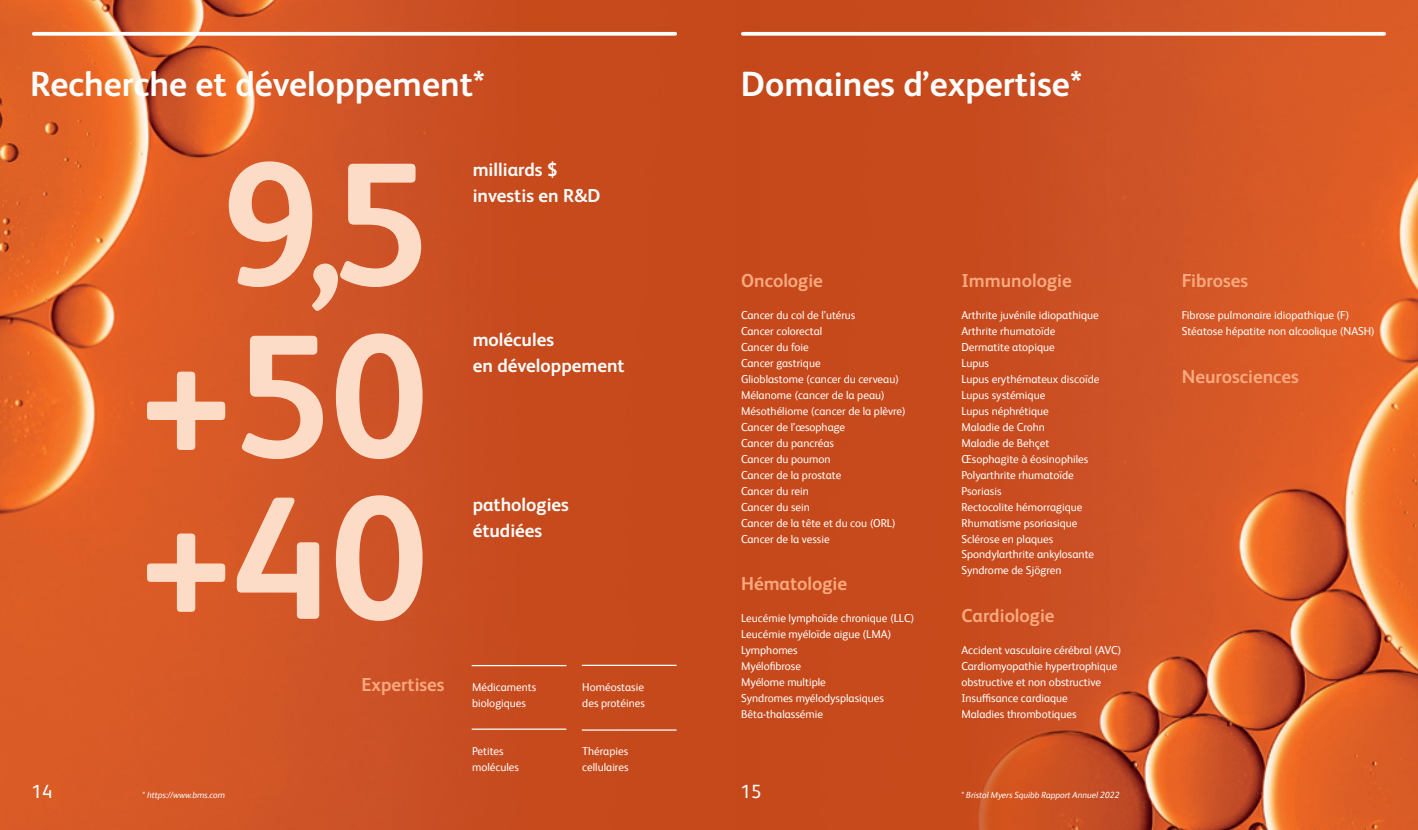
<style>
.page{position:relative;width:1418px;height:830px;background:#fff}
.page>*{position:absolute;margin:0;border:0;box-sizing:border-box;transform-origin:0 0}
.t1{font:700 175px/161.8px "BMS Humanity";color:#fddcc7}
.t2{font:700 35px "BMS Humanity";color:#fff}
.t3{font:700 18.75px "BMS Humanity";color:#f9a97e}
.t4{font:700 18.75px/26.6px "BMS Humanity";color:#fff}
.t5{font:18.75px "BMS Humanity";color:#fff}
.t6{font:11.25px/16px "BMS Humanity";color:#fff}
.t7{font:italic 8.75px "BMS Humanity";color:#fff}
</style>
<div class="page">
<img style="left:0;top:0;width:735px;height:829px">
<img style="left:735px;top:0;width:682px;height:829px">
<svg style="left:742px;top:32px;width:642px;height:4px"></svg>
<svg style="left:34px;top:32px;width:641px;height:4px"></svg>
<hr style="left:471px;top:664px;width:95px;height:2px;background:#fff">
<hr style="left:471px;top:728px;width:95px;height:1px;background:#fff">
<hr style="left:582px;top:664px;width:94px;height:1px;background:#fff">
<hr style="left:582px;top:729px;width:94px;height:1px;background:#fff">
<h2 class="t2" style="left:30px;top:59px;width:457px">Recherche et développement*</h2>
<h2 class="t2" style="left:741px;top:59px;width:343px">Domaines d’expertise*</h2>
<h1 class="t1" style="left:221px;top:135px;width:208px">9,5</h1>
<h3 class="t4" style="left:472px;top:155px;width:129px">milliards $ investis en R&amp;D</h3>
<h3 class="t4" style="left:472px;top:325px;width:153px">molécules<br>en développement</h3>
<h1 class="t1" style="left:140px;top:307px;width:289px">+50 +40</h1>
<h3 class="t4" style="left:472px;top:489px;width:98px">pathologies étudiées</h3>
<h3 class="t3" style="left:361px;top:671px;width:85px">Expertises</h3>
<p class="t6" style="left:472px;top:678px;width:66px">Médicaments biologiques</p>
<p class="t6" style="left:472px;top:742px;width:48px">Petites molécules</p>
<p class="t6" style="left:582px;top:678px;width:64px">Homéostasie des protéines</p>
<p class="t6" style="left:582px;top:742px;width:48px">Thérapies cellulaires</p>
<h3 class="t3" style="left:741px;top:267px;width:83px">Oncologie</h3>
<p class="t6" style="left:741px;top:306px;width:166px">Cancer du col de l’utérus<br>Cancer colorectal<br>Cancer du foie<br>Cancer gastrique<br>Glioblastome (cancer du cerveau)<br>Mélanome (cancer de la peau)<br>Mésothéliome (cancer de la plèvre)<br>Cancer de l’œsophage<br>Cancer du pancréas<br>Cancer du poumon<br>Cancer de la prostate<br>Cancer du rein<br>Cancer du sein<br>Cancer de la tête et du cou (ORL)<br>Cancer de la vessie</p>
<h3 class="t3" style="left:741px;top:570px;width:108px">Hématologie</h3>
<p class="t6" style="left:741px;top:609px;width:175px">Leucémie lymphoïde chronique (LLC)<br>Leucémie myéloïde aigue (LMA)<br>Lymphomes<br>Myélofibrose<br>Myélome multiple<br>Syndromes myélodysplasiques<br>Bêta-thalassémie</p>
<h3 class="t3" style="left:961px;top:267px;width:112px">Immunologie</h3>
<p class="t6" style="left:961px;top:306px;width:139px">Arthrite juvénile idiopathique<br>Arthrite rhumatoïde<br>Dermatite atopique<br>Lupus<br>Lupus erythémateux discoïde<br>Lupus systémique<br>Lupus néphrétique<br>Maladie de Crohn<br>Maladie de Behçet<br>Œsophagite à éosinophiles<br>Polyarthrite rhumatoïde<br>Psoriasis<br>Rectocolite hémorragique<br>Rhumatisme psoriasique<br>Sclérose en plaques<br>Spondylarthrite ankylosante<br>Syndrome de Sjögren</p>
<h3 class="t3" style="left:961px;top:602px;width:95px">Cardiologie</h3>
<p class="t6" style="left:961px;top:641px;width:161px">Accident vasculaire cérébral (AVC)<br>Cardiomyopathie hypertrophique obstructive et non obstructive<br>Insuffisance cardiaque<br>Maladies thrombotiques</p>
<h3 class="t5" style="left:32px;top:777px;width:22px">14</h3>
<p class="t7" style="left:142px;top:788px;width:84px">* https://www.bms.com</p>
<h3 class="t5" style="left:741px;top:777px;width:22px">15</h3>
<p class="t7" style="left:961px;top:788px;width:160px">* Bristol Myers Squibb Rapport Annuel 2022</p>
<h3 class="t3" style="left:1181px;top:267px;width:68px">Fibroses</h3>
<p class="t6" style="left:1181px;top:306px;width:195px">Fibrose pulmonaire idiopathique (F)<br>Stéatose hépatite non alcoolique (NASH)</p>
<h3 class="t3" style="left:1181px;top:363px;width:119px">Neurosciences</h3>
</div>
